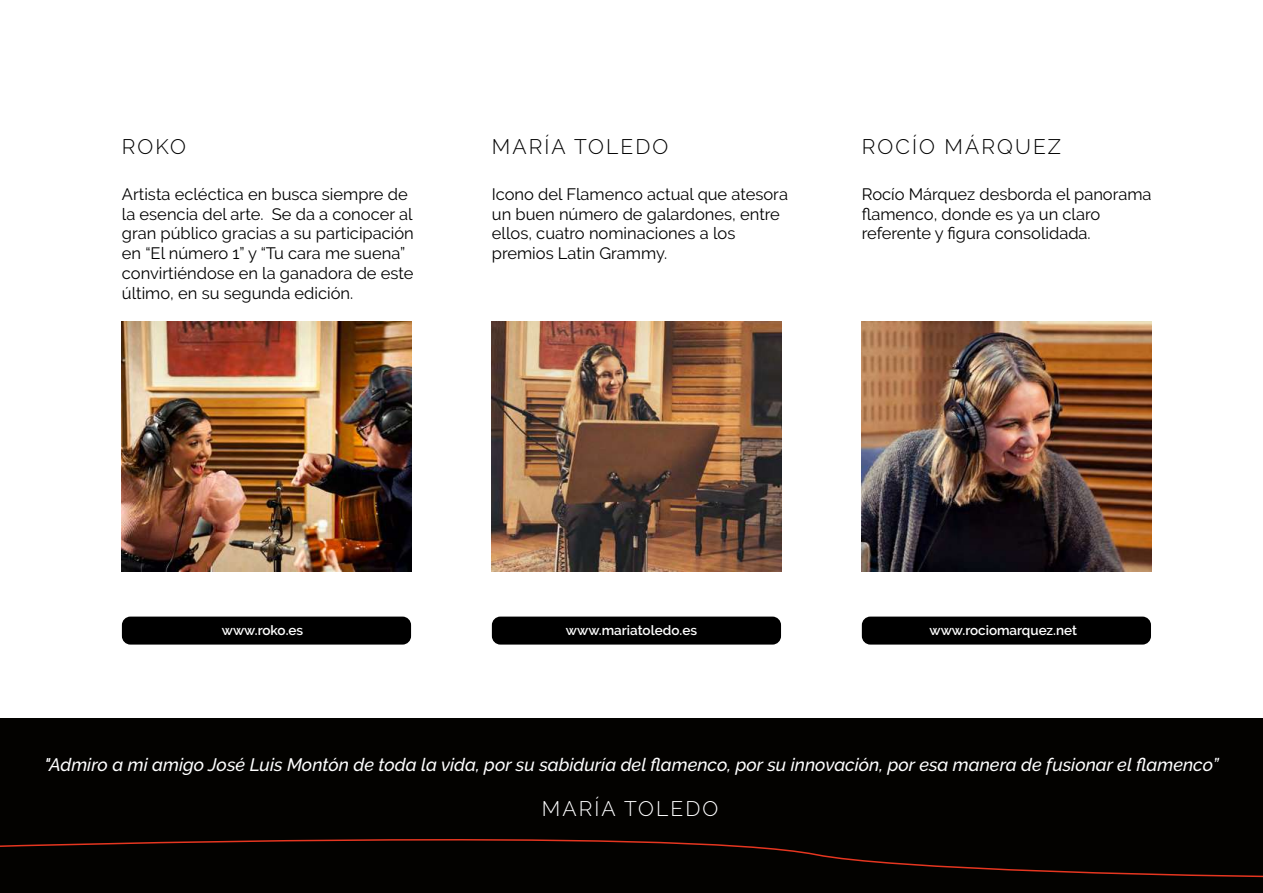
<style>
.page{position:relative;width:1263px;height:893px;background:#fff}
.page>*{position:absolute;margin:0;border:0;box-sizing:border-box;transform-origin:0 0}
.t1{font:300 21px "Raleway";letter-spacing:.1em;color:#000}
.t2{font:300 21px "Raleway";letter-spacing:.1em;color:#fff}
.t3{font:italic 500 18px "Raleway";color:#fff}
.t4{font:16.5px/19.8px "Raleway";color:#000}
.t5{font:600 13.5px "Raleway";color:#fff}
</style>
<div class="page">
<div style="left:0;top:719px;width:1263px;height:174px;background:#030200"></div>
<img style="left:122px;top:322px;width:289px;height:249px">
<img style="left:492px;top:322px;width:289px;height:249px">
<img style="left:862px;top:322px;width:289px;height:249px">
<div style="left:122px;top:617px;width:289px;height:28px;background:#000;border-radius:9px"></div>
<div style="left:492px;top:617px;width:289px;height:28px;background:#000;border-radius:9px"></div>
<div style="left:862px;top:617px;width:289px;height:28px;background:#000;border-radius:9px"></div>
<svg style="left:0;top:839px;width:1263px;height:39px"></svg>
<p class="t1" style="left:122px;top:135px;width:66px">ROKO</p>
<p class="t4" style="left:122px;top:184px;width:293px">Artista ecléctica en busca siempre de la esencia del arte. Se da a conocer al gran público gracias a su participación en “El número 1” y “Tu cara me suena” convirtiéndose en la ganadora de este último, en su segunda edición.</p>
<p class="t1" style="left:492px;top:135px;width:178px">MARÍA TOLEDO</p>
<p class="t4" style="left:492px;top:184px;width:298px">Icono del Flamenco actual que atesora un buen número de galardones, entre ellos, cuatro nominaciones a los premios Latin Grammy.</p>
<p class="t1" style="left:862px;top:135px;width:201px">ROCÍO MÁRQUEZ</p>
<p class="t4" style="left:862px;top:184px;width:291px">Rocío Márquez desborda el panorama flamenco, donde es ya un claro referente y figura consolidada.</p>
<p class="t5" style="left:222px;top:622px;width:83px">www.roko.es</p>
<p class="t5" style="left:566px;top:622px;width:133px">www.mariatoledo.es</p>
<p class="t5" style="left:929px;top:622px;width:149px">www.rociomarquez.net</p>
<p class="t3" style="left:45px;top:754px;width:1176px">"Admiro a mi amigo José Luis Montón de toda la vida, por su sabiduría del flamenco, por su innovación, por esa manera de fusionar el flamenco”</p>
<p class="t2" style="left:542px;top:796px;width:178px">MARÍA TOLEDO</p>
</div>
